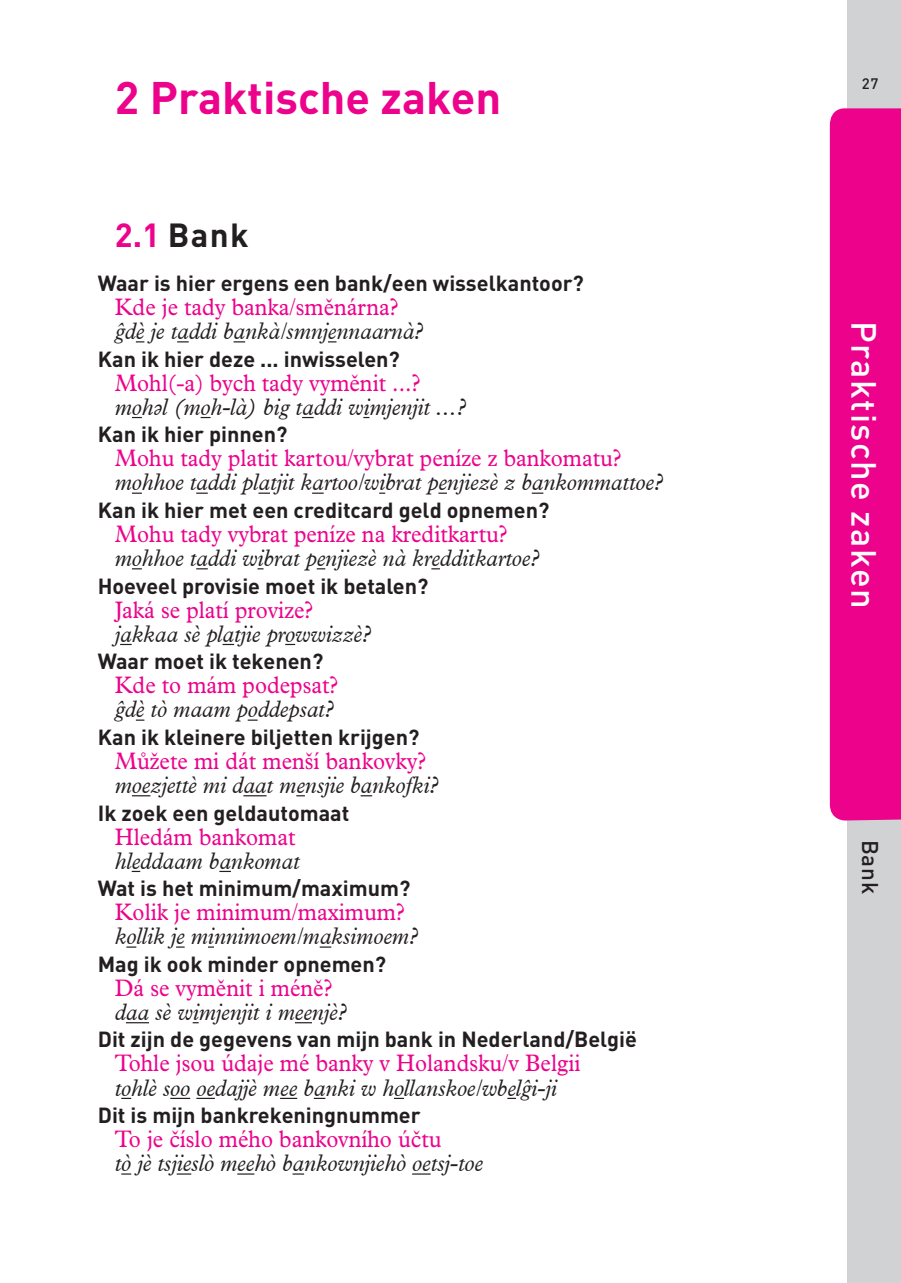
<style>
.page{position:relative;width:901px;height:1283px;background:#fff}
.page>*{position:absolute;margin:0;border:0;box-sizing:border-box;transform-origin:0 0}
.t1{font:700 45px "DINOT";color:#ed028c}
.t2{font:500 34.5px "DINOT";letter-spacing:.04em;color:#fff}
.t3{font:700 33px "DINOT";color:#231f20}
.t4{font:italic 24px "Plan Kos";color:#231f20;scale:.93 1}
.t5{font:24px "Plantin MT Pro";color:#ed028c;scale:.93 1}
.t6{font:500 22.5px "DINOT";color:#231f20}
.t7{font:700 21.6px "DINOT";color:#231f20}
.t8{font:500 15px "DINOT";color:#231f20}
.s1{color:#ed028c}
.s2{font-family:"Plan Kos"}
</style>
<div class="page">
<div style="left:846px;top:0;width:54px;height:1282px;background:#d1d2d4"></div>
<div style="left:829px;top:107px;width:71px;height:713px;background:#ed028c"></div>
<svg style="left:177px;top:341px;width:12px;height:1px"></svg>
<svg style="left:233px;top:341px;width:12px;height:1px"></svg>
<svg style="left:196px;top:492px;width:12px;height:1px"></svg>
<svg style="left:258px;top:492px;width:12px;height:1px"></svg>
<svg style="left:531px;top:492px;width:12px;height:1px"></svg>
<svg style="left:196px;top:568px;width:12px;height:1px"></svg>
<svg style="left:120px;top:643px;width:12px;height:2px"></svg>
<svg style="left:222px;top:643px;width:12px;height:2px"></svg>
<svg style="left:285px;top:643px;width:10px;height:2px"></svg>
<svg style="left:132px;top:795px;width:18px;height:1px"></svg>
<svg style="left:243px;top:795px;width:23px;height:1px"></svg>
<svg style="left:360px;top:795px;width:12px;height:1px"></svg>
<svg style="left:219px;top:870px;width:12px;height:1px"></svg>
<svg style="left:319px;top:946px;width:12px;height:1px"></svg>
<hr style="left:126px;top:1021px;width:23px;height:2px;background:#231f20">
<svg style="left:295px;top:1022px;width:17px;height:1px"></svg>
<svg style="left:170px;top:1097px;width:20px;height:1px"></svg>
<svg style="left:196px;top:1097px;width:19px;height:1px"></svg>
<svg style="left:280px;top:1097px;width:17px;height:1px"></svg>
<svg style="left:177px;top:1173px;width:14px;height:1px"></svg>
<svg style="left:237px;top:1173px;width:17px;height:1px"></svg>
<svg style="left:292px;top:1173px;width:12px;height:1px"></svg>
<svg style="left:412px;top:1173px;width:18px;height:1px"></svg>
<h1 class="t1" style="left:115px;top:68px;width:388px">2 Praktische zaken</h1>
<h3 class="t3" style="left:115px;top:212px;width:135px"><span class="s1">2.1</span> Bank</h3>
<p class="t7" style="left:98px;top:268px;width:487px">Waar is hier ergens een bank/een wisselkantoor?</p>
<p class="t5" style="left:115px;top:293px;width:306px">Kde je tady banka/sm<span class="s2">ě</span>nárna?</p>
<p class="t4" style="left:115px;top:317px;width:333px">ĝdè je taddi bankà/smnjennaarnà?</p>
<p class="t7" style="left:98px;top:344px;width:303px">Kan ik hier deze ... inwisselen?</p>
<p class="t5" style="left:115px;top:369px;width:330px">Mohl(-a) bych tady vym<span class="s2">ě</span>nit ...?</p>
<p class="t4" style="left:115px;top:392px;width:379px">mohəl (moh-là) big taddi wimjenjit ...?</p>
<p class="t7" style="left:98px;top:419px;width:191px">Kan ik hier pinnen?</p>
<p class="t5" style="left:115px;top:444px;width:546px">Mohu tady platit kartou/vybrat peníze z bankomatu?</p>
<p class="t4" style="left:115px;top:468px;width:590px">mohhoe taddi platjit kartoo/wibrat penjiezè z bankommattoe?</p>
<p class="t7" style="left:98px;top:495px;width:453px">Kan ik hier met een creditcard geld opnemen?</p>
<p class="t5" style="left:115px;top:520px;width:423px">Mohu tady vybrat peníze na kreditkartu?</p>
<p class="t4" style="left:115px;top:543px;width:458px">mohhoe taddi wibrat penjiezè nà kredditkartoe?</p>
<p class="t7" style="left:98px;top:571px;width:332px">Hoeveel provisie moet ik betalen?</p>
<p class="t5" style="left:115px;top:595px;width:214px">Jaká se platí provize?</p>
<p class="t4" style="left:115px;top:619px;width:277px">jakkaa sè platjie prowwizzè?</p>
<p class="t7" style="left:98px;top:646px;width:227px">Waar moet ik tekenen?</p>
<p class="t5" style="left:115px;top:671px;width:241px">Kde to mám podepsat?</p>
<p class="t4" style="left:115px;top:695px;width:237px">ĝdè tò maam poddepsat?</p>
<p class="t7" style="left:98px;top:722px;width:323px">Kan ik kleinere biljetten krijgen?</p>
<p class="t5" style="left:115px;top:747px;width:336px">M<span class="s2">ů</span>žete mi dát menší bankovky?</p>
<p class="t4" style="left:115px;top:770px;width:349px">moezjettè mi daat mensjie bankofki?</p>
<p class="t7" style="left:98px;top:797px;width:253px">Ik zoek een geldautomaat</p>
<p class="t5" style="left:115px;top:822px;width:196px">Hledám bankomat</p>
<p class="t4" style="left:115px;top:846px;width:200px">hleddaam bankomat</p>
<p class="t7" style="left:98px;top:873px;width:314px">Wat is het minimum/maximum?</p>
<p class="t5" style="left:115px;top:898px;width:313px">Kolik je minimum/maximum?</p>
<p class="t4" style="left:115px;top:921px;width:327px">kollik je minnimoem/maksimoem?</p>
<p class="t7" style="left:98px;top:949px;width:290px">Mag ik ook minder opnemen?</p>
<p class="t5" style="left:115px;top:973px;width:235px">Dá se vym<span class="s2">ě</span>nit i mén<span class="s2">ě</span>?</p>
<p class="t4" style="left:115px;top:997px;width:251px">daa sè wimjenjit i meenjè?</p>
<p class="t7" style="left:98px;top:1024px;width:540px">Dit zijn de gegevens van mijn bank in Nederland/België</p>
<p class="t5" style="left:115px;top:1049px;width:502px">Tohle jsou údaje mé banky v Holandsku/v Belgii</p>
<p class="t4" style="left:115px;top:1073px;width:476px">tohlè soo oedajjè mee banki w hollanskoe/wbelĝi-ji</p>
<p class="t7" style="left:98px;top:1100px;width:324px">Dit is mijn bankrekeningnummer</p>
<p class="t5" style="left:115px;top:1125px;width:352px">To je <span class="s2">č</span>íslo mého bankovního ú<span class="s2">č</span>tu</p>
<p class="t4" style="left:115px;top:1148px;width:397px">tò jè tsjieslò meehò bankownjiehò oetsj-toe</p>
<p class="t8" style="left:861px;top:74px;width:18px">27</p>
<h2 class="t2" style="left:887px;top:321px;width:288px;rotate:90deg">Praktische zaken</h2>
<p class="t6" style="left:885px;top:839px;width:56px;rotate:90deg">Bank</p>
</div>
